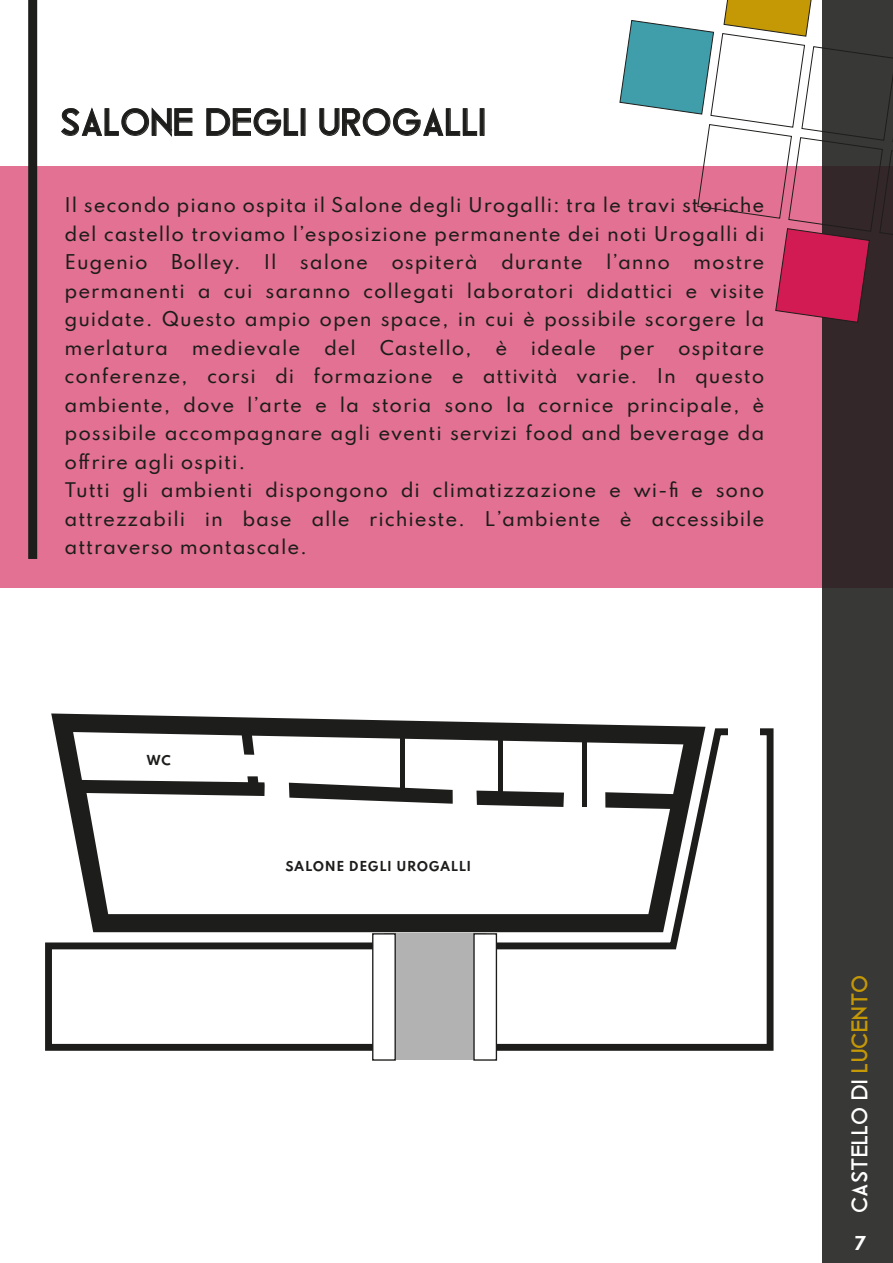
<style>
.page{position:relative;width:893px;height:1263px;background:#fff}
.page>*{position:absolute;margin:0;border:0;box-sizing:border-box;transform-origin:0 0}
.t1{font:39px "Blissful Thinking";letter-spacing:.045em;color:#1d1d1b}
.t2{font:23.4px "Blissful Thinking";letter-spacing:.045em;color:#fff}
.t3{font:500 18px/28.5px "Spartan";letter-spacing:.05em;color:#1d1d1b;text-align:justify}
.t4{font:700 16.95px "Spartan";color:#fff}
.t5{font:700 12.15px "Spartan";letter-spacing:.05em;color:#1d1d1b}
.s1{color:#c59806}
</style>
<div class="page">
<div style="left:0;top:166px;width:893px;height:421px;background:#e27193"></div>
<div style="left:822px;top:0;width:71px;height:1263px;background:linear-gradient(to right,#373332,#373332)"></div>
<svg style="left:51px;top:713px;width:516px;height:11px"></svg>
<svg style="left:619px;top:0;width:274px;height:323px"></svg>
<svg style="left:45px;top:724px;width:729px;height:330px"></svg>
<div style="left:384px;top:933px;width:101px;height:127px;background:#b3b2b2"></div>
<div style="left:372px;top:933px;width:24px;height:128px;background:#fff;border:1px solid #1d1d1b"></div>
<div style="left:473px;top:933px;width:24px;height:128px;background:#fff;border:1px solid #1d1d1b"></div>
<div style="left:728px;top:693px;width:31px;height:58px;background:#fff"></div>
<svg style="left:61px;top:108px;width:131px;height:29px"></svg>
<svg style="left:206px;top:108px;width:92px;height:28px"></svg>
<svg style="left:320px;top:108px;width:157px;height:28px"></svg>
<div style="left:480px;top:109px;width:4px;height:27px;border:1px solid #1d1d1b"></div>
<div style="left:28px;top:0;width:9px;height:559px;background:#1d1d1b"></div>
<h1 class="t1" style="left:62px;top:100px;width:426px">SALONE DEGLI UROGALLI</h1>
<p class="t3" style="left:65px;top:190px;width:701px">Il secondo piano ospita il Salone degli Urogalli: tra le travi storiche del castello troviamo l’esposizione permanente dei noti Urogalli di Eugenio</p>
<p class="t3" style="left:171px;top:247px;width:71px">Bolley.</p>
<p class="t3" style="left:264px;top:247px;width:14px">Il</p>
<p class="t3" style="left:300px;top:247px;width:70px">salone</p>
<p class="t3" style="left:391px;top:247px;width:88px">ospiterà</p>
<p class="t3" style="left:501px;top:247px;width:83px">durante</p>
<p class="t3" style="left:606px;top:247px;width:65px">l’anno</p>
<p class="t3" style="left:65px;top:247px;width:701px;text-indent:629px">mostre permanenti a cui saranno collegati laboratori didattici e visite guidate. Questo ampio open space, in cui è possibile scorgere la merlatura</p>
<p class="t3" style="left:192px;top:333px;width:110px">medievale</p>
<p class="t3" style="left:324px;top:333px;width:34px">del</p>
<p class="t3" style="left:380px;top:333px;width:94px">Castello,</p>
<p class="t3" style="left:495px;top:333px;width:13px">è</p>
<p class="t3" style="left:531px;top:333px;width:67px">ideale</p>
<p class="t3" style="left:620px;top:333px;width:36px">per</p>
<p class="t3" style="left:65px;top:333px;width:701px;text-align:left;text-indent:614px">ospitare conferenze, corsi di formazione e attività varie. In questo ambiente, dove l’arte e la storia sono la cornice principale, è possibile accompagnare agli eventi servizi food and beverage da offrire agli ospiti.<br>Tutti gli ambienti dispongono di climatizzazione e wi-fi e sono attrezzabili in base alle richieste. L’ambiente è accessibile attraverso montascale.</p>
<p class="t5" style="left:146px;top:751px;width:26px">WC</p>
<p class="t5" style="left:285px;top:857px;width:187px">SALONE DEGLI UROGALLI</p>
<p class="t2" style="left:846px;top:1212px;width:239px;rotate:-90deg">CASTELLO DI <span class="s1">LUCENTO</span></p>
<p class="t4" style="left:855px;top:1229px;width:13px">7</p>
</div>
